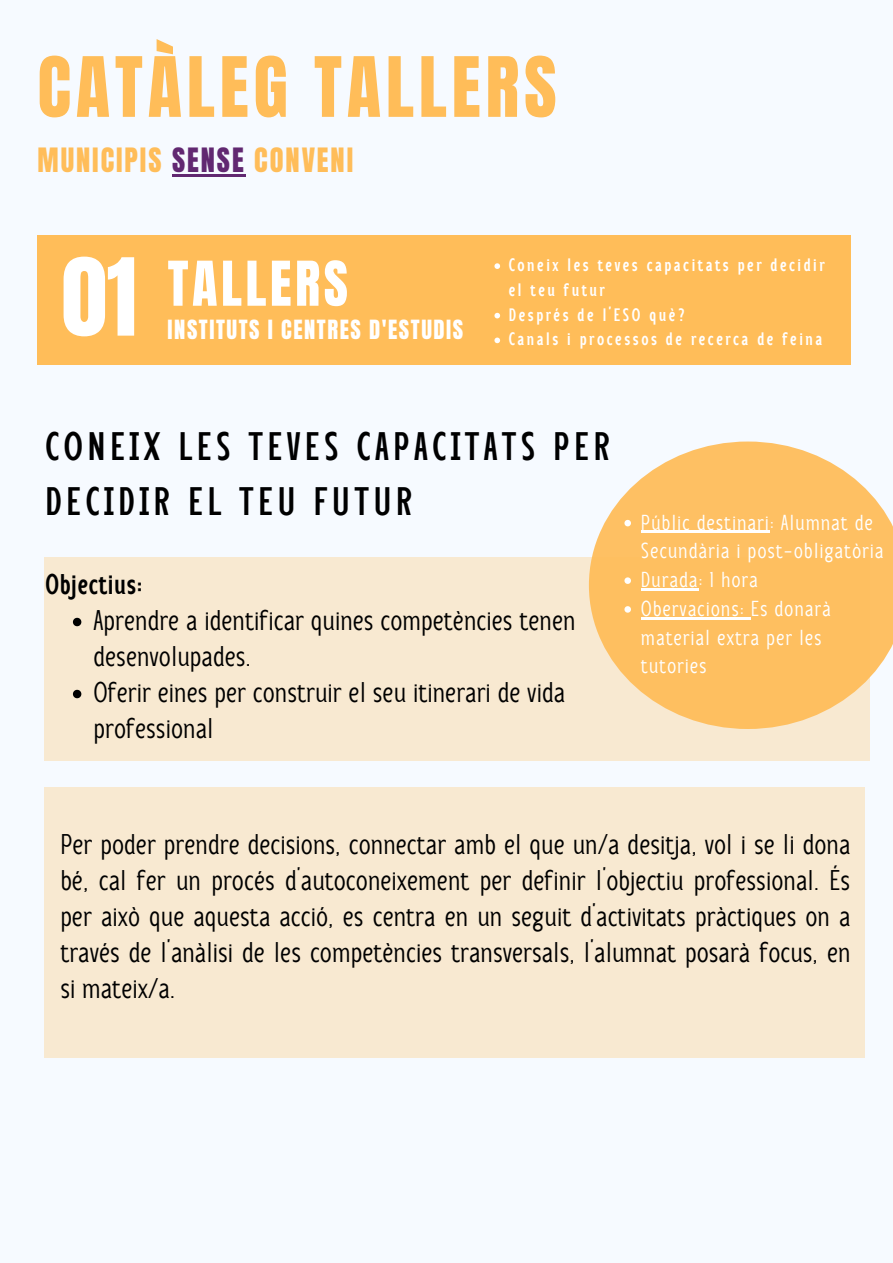
<style>
.page{position:relative;width:893px;height:1263px;background:#f6faff}
.page>*{position:absolute;margin:0;border:0;box-sizing:border-box;transform-origin:0 0}
.t1{font:70.65px "Anton";letter-spacing:.07em;color:#ffbd59}
.t2{font:52.5px "Anton";letter-spacing:.07em;color:#fff}
.t3{font:700 39.75px/55.1px "Anicon Sans";letter-spacing:.125em;color:#000}
.t4{font:28.5px/36px "Anicon Sans";letter-spacing:.025em;color:#000;text-align:justify}
.t5{font:28.5px "Anton";letter-spacing:.07em;color:#ffbd59}
.t6{font:700 28.5px "Anicon Sans";letter-spacing:.025em;color:#000}
.t7{font:22.5px "Anton";letter-spacing:.07em;color:#fff}
.t8{font:21.67px/28.7px "Anicon Sans";letter-spacing:.065em;color:#fff}
.t9{font:700 18px/24.8px "Anicon Sans";letter-spacing:.14em;color:#fff}
.s1{color:#612871}
.s2{font-size:91.12px}
</style>
<div class="page">
<div style="left:38px;top:236px;width:813px;height:129px;background:#ffbd59"></div>
<hr style="left:172px;top:174px;width:74px;height:3px;background:#612871">
<div style="left:44px;top:557px;width:826px;height:203px;background:#f8e9d1"></div>
<div style="left:44px;top:788px;width:821px;height:270px;background:#f8e9d1"></div>
<svg style="left:589px;top:441px;width:304px;height:288px;fill:#fec063"></svg>
<svg style="left:624px;top:520px;width:7px;height:6px"></svg>
<hr style="left:641px;top:531px;width:129px;height:2px;background:#fff">
<svg style="left:624px;top:577px;width:7px;height:7px"></svg>
<hr style="left:641px;top:588px;width:58px;height:2px;background:#fff">
<svg style="left:624px;top:606px;width:7px;height:7px"></svg>
<hr style="left:641px;top:617px;width:110px;height:2px;background:#fff">
<svg style="left:73px;top:618px;width:8px;height:8px"></svg>
<svg style="left:73px;top:690px;width:8px;height:8px"></svg>
<svg style="left:494px;top:263px;width:6px;height:6px"></svg>
<svg style="left:494px;top:313px;width:6px;height:5px"></svg>
<svg style="left:494px;top:338px;width:6px;height:5px"></svg>
<h1 class="t1" style="left:37px;top:36px;width:520px">CATÀLEG TALLERS</h1>
<p class="t5" style="left:37px;top:140px;width:317px">MUNICIPIS <span class="s1">SENSE</span> CONVENI</p>
<h2 class="t2" style="left:62px;top:246px;width:288px"><span class="s2">01</span> TALLERS</h2>
<p class="t7" style="left:168px;top:313px;width:297px">INSTITUTS I CENTRES D'ESTUDIS</p>
<p class="t9" style="left:509px;top:253px;width:317px">Coneix les teves capacitats per decidir el teu futur<br>Després de l'ESO què?<br>Canals i processos de recerca de feina</p>
<h3 class="t3" style="left:45px;top:419px;width:566px">CONEIX LES TEVES CAPACITATS PER<br>DECIDIR EL TEU FUTUR</h3>
<p class="t6" style="left:45px;top:568px;width:99px">Objectius:</p>
<p class="t4" style="left:94px;top:602px;width:483px;text-align:left">Aprendre a identificar quines competències tenen desenvolupades.<br>Oferir eines per construir el seu itinerari de vida professional</p>
<p class="t8" style="left:641px;top:508px;width:243px">Públic destinari: Alumnat de<br>Secundària i post-obligatòria<br>Durada: 1 hora<br>Obervacions: Es donarà material extra per les tutories</p>
<p class="t4" style="left:61px;top:826px;width:791px">Per poder prendre decisions, connectar amb el que un/a desitja, vol i se li dona bé, cal fer un procés d'autoconeixement per definir l'objectiu professional. És per això que aquesta acció, es centra en un seguit d'activitats pràctiques on a través de l'anàlisi de les competències transversals, l'alumnat posarà focus, en si mateix/a.</p>
</div>
